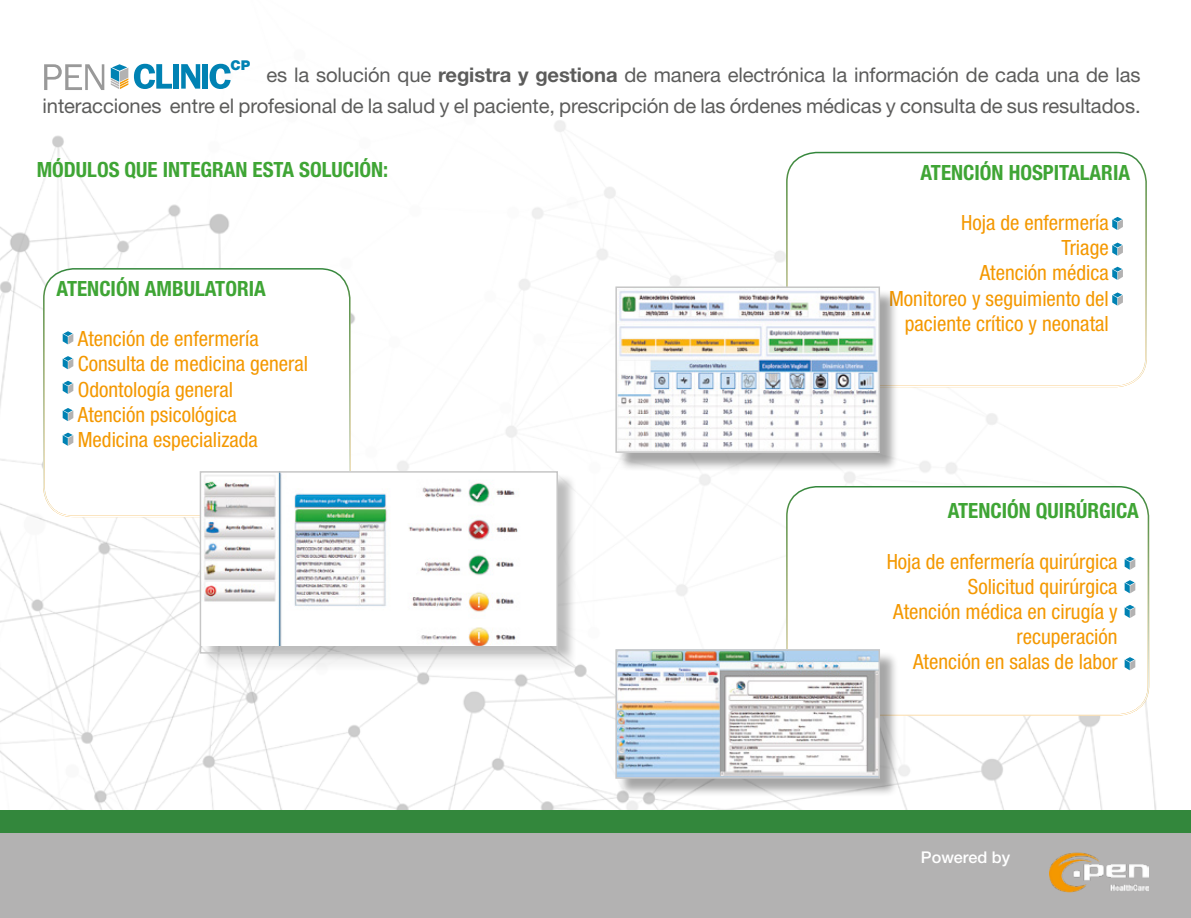
<style>
.page{position:relative;width:1191px;height:918px;background:#fff}
.page>*{position:absolute;margin:0;border:0;box-sizing:border-box;transform-origin:0 0}
.t1{font:condensed 21px/25.2px "Helvetica Neue LT Std";color:#f49800;text-align:right}
.t2{font:700 condensed 21px "Helvetica Neue LT Std";color:#3fa535}
.t3{font:20.25px/30.8px "Helvetica Neue LT Std";letter-spacing:-.005em;color:#5c5c5b;text-align:right}
.t4{font:500 16.2px "Helvetica Neue LT Std";color:#fff}
.t5{font:900 13.5px "Helvetica Neue LT Std";color:#0082b3}
.s1{font-weight:700}
</style>
<div class="page">
<img style="left:0;top:63px;width:1191px;height:771px">
<div style="left:0;top:810px;width:1191px;height:23px;background:#33873c"></div>
<div style="left:0;top:834px;width:1191px;height:84px;background:#b3b2b2"></div>
<img style="left:1049px;top:852px;width:99px;height:40px">
<svg style="left:44px;top:64px;width:60px;height:26px"></svg>
<svg style="left:134px;top:64px;width:38px;height:25px"></svg>
<div style="left:173px;top:64px;width:6px;height:25px;background:#0082b3"></div>
<svg style="left:181px;top:64px;width:19px;height:25px"></svg>
<div style="left:202px;top:64px;width:6px;height:25px;background:#0082b3"></div>
<svg style="left:209px;top:64px;width:22px;height:25px"></svg>
<svg style="left:111px;top:64px;width:17px;height:25px"></svg>
<div style="left:44px;top:269px;width:306px;height:247px;background:#fff;border-radius:30px"></div>
<div style="left:43px;top:268px;width:307px;height:249px;border:2px solid #fff;border-radius:30px"></div>
<div style="left:787px;top:153px;width:359px;height:233px;background:#fff;border-radius:30px"></div>
<div style="left:786px;top:152px;width:360px;height:235px;border:2px solid #fff;border-radius:30px"></div>
<div style="left:787px;top:487px;width:361px;height:228px;background:#fff;border-radius:30px"></div>
<div style="left:786px;top:486px;width:363px;height:230px;border:2px solid #fff;border-radius:30px"></div>
<div style="left:202px;top:473px;width:375px;height:199px;background:#000;opacity:.26"></div>
<img style="left:203px;top:474px;width:352px;height:171px">
<div style="left:200px;top:471px;width:358px;height:183px;border:2px solid #c6c6c6"></div>
<div style="left:617px;top:289px;width:281px;height:182px;background:#000;opacity:.35"></div>
<img style="left:618px;top:289px;width:259px;height:161px">
<div style="left:615px;top:286px;width:265px;height:167px;border:2px solid #c6c6c6"></div>
<div style="left:617px;top:651px;width:281px;height:146px;background:#000;opacity:.35"></div>
<img style="left:618px;top:652px;width:259px;height:124px">
<div style="left:615px;top:649px;width:265px;height:130px;border:2px solid #c6c6c6"></div>
<svg style="left:1112px;top:217px;width:11px;height:13px"></svg>
<svg style="left:1112px;top:267px;width:11px;height:13px"></svg>
<svg style="left:1112px;top:243px;width:11px;height:13px"></svg>
<svg style="left:1112px;top:292px;width:11px;height:14px"></svg>
<svg style="left:1124px;top:557px;width:11px;height:13px"></svg>
<svg style="left:1124px;top:605px;width:11px;height:13px"></svg>
<svg style="left:1124px;top:580px;width:11px;height:13px"></svg>
<svg style="left:1124px;top:657px;width:11px;height:13px"></svg>
<svg style="left:63px;top:433px;width:10px;height:13px"></svg>
<svg style="left:63px;top:381px;width:10px;height:13px"></svg>
<svg style="left:63px;top:408px;width:10px;height:13px"></svg>
<svg style="left:63px;top:356px;width:10px;height:13px"></svg>
<svg style="left:63px;top:331px;width:10px;height:13px"></svg>
<p class="t5" style="left:230px;top:57px;width:21px">CP</p>
<p class="t3" style="left:43px;top:59px;width:1099px">es la solución que <span class="s1">registra y gestiona</span> de manera electrónica la información de cada una de las<br>interacciones entre el profesional de la salud y el paciente, prescripción de las órdenes médicas y consulta de sus resultados.</p>
<p class="t2" style="left:37px;top:157px;width:353px">MÓDULOS QUE INTEGRAN ESTA SOLUCIÓN:</p>
<p class="t2" style="left:57px;top:276px;width:211px">ATENCIÓN AMBULATORIA</p>
<p class="t1" style="left:78px;top:326px;width:232px;text-align:left">Atención de enfermería<br>Consulta de medicina general<br>Odontología general<br>Atención psicológica<br>Medicina especializada</p>
<p class="t2" style="left:920px;top:159px;width:211px">ATENCIÓN HOSPITALARIA</p>
<p class="t1" style="left:889px;top:210px;width:221px">Hoja de enfermería<br>Triage<br>Atención médica<br>Monitoreo y seguimiento del paciente crítico y neonatal</p>
<p class="t2" style="left:947px;top:498px;width:193px">ATENCIÓN QUIRÚRGICA</p>
<p class="t1" style="left:886px;top:548px;width:232px">Hoja de enfermería quirúrgica<br>Solicitud quirúrgica<br>Atención médica en cirugía y recuperación<br>Atención en salas de labor</p>
<p class="t4" style="left:921px;top:848px;width:91px">Powered by</p>
</div>
